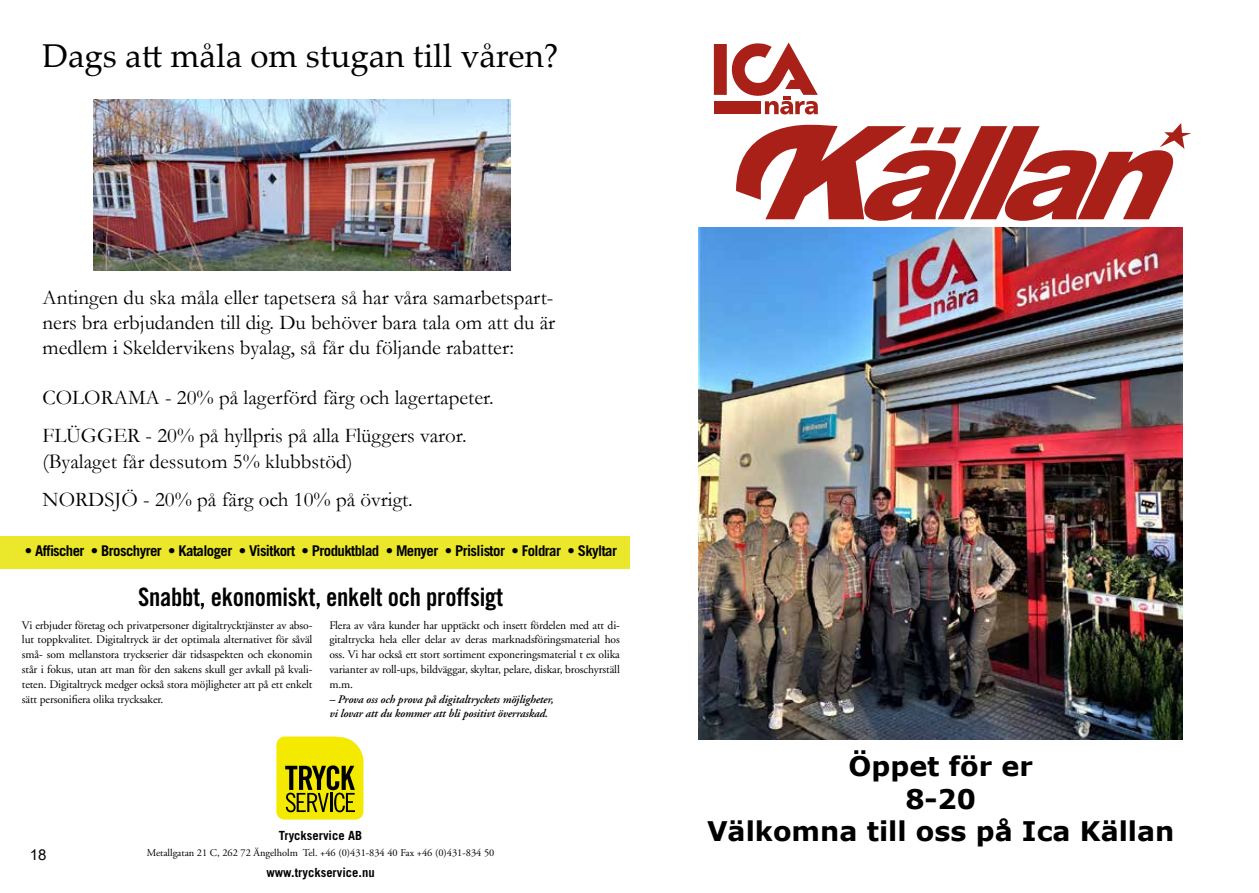
<style>
.page{position:relative;width:1259px;height:893px;background:#fff}
.page>*{position:absolute;margin:0;border:0;box-sizing:border-box;transform-origin:0 0}
.t1{font:33px "Palatino Linotype";color:#000}
.t2{font:700 27px/32.4px "Verdana";color:#000;text-align:center}
.t3{font:25.35px "Trade Gothic Bold Cond Twenty";letter-spacing:-.01em;color:#000}
.t4{font:21px/25.2px "Garamond";color:#000}
.t5{font:15px "Arial";color:#000}
.t6{font:700 14.85px "Trade Gothic";letter-spacing:-.04em;color:#000}
.t7{font:700 12.6px "Trade Gothic";color:#000}
.t8{font:11.55px/14.9px "Adobe Garamond";letter-spacing:-.01em;color:#000;text-align:justify}
.t9{font:italic 600 11.55px/14.9px "Adobe Garamond";letter-spacing:-.01em;color:#000}
.t10{font:10.35px "Adobe Garamond";color:#000}
</style>
<div class="page">
<div style="left:714px;top:101px;width:47px;height:13px;background:#a82017"></div>
<svg style="left:731px;top:43px;width:87px;height:71px"></svg>
<div style="left:714px;top:44px;width:13px;height:51px;background:#a82017"></div>
<svg style="left:736px;top:123px;width:455px;height:98px"></svg>
<img style="left:698px;top:227px;width:484px;height:513px">
<div style="left:0;top:536px;width:629px;height:32px;background:#ebe72a"></div>
<svg style="left:276px;top:736px;width:87px;height:84px;background:#c5be0a"></svg>
<img style="left:94px;top:100px;width:416px;height:170px">
<h1 class="t1" style="left:43px;top:32px;width:517px">Dags att måla om stugan till våren?</h1>
<h3 class="t4" style="left:43px;top:284px;width:514px;text-align:justify">Antingen du ska måla eller tapetsera så har våra samarbetspart&shy;ners bra erbjudanden till dig. Du behöver bara tala om att du är medlem i Skeldervikens byalag, så får du följande rabatter:</h3>
<h3 class="t4" style="left:43px;top:378px;width:453px;line-height:38px">COLORAMA - 20% på lagerförd färg och lagertapeter.<br>FLÜGGER - 20% på hyllpris på alla Flüggers varor.</h3>
<h3 class="t4" style="left:43px;top:441px;width:372px;line-height:38px">(Byalaget får dessutom 5% klubbstöd)<br>NORDSJÖ - 20% på färg och 10% på övrigt.</h3>
<p class="t6" style="left:25px;top:541px;width:593px">• Affischer • Broschyrer • Kataloger • Visitkort • Produktblad • Menyer • Prislistor • Foldrar • Skyltar</p>
<h3 class="t3" style="left:138px;top:581px;width:366px">Snabbt, ekonomiskt, enkelt och proffsigt</h3>
<p class="t8" style="left:329px;top:618px;width:292px">Flera av våra kunder har upptäckt och insett fördelen med att di&shy;gitaltrycka hela eller delar av deras marknadsföringsmaterial hos oss. Vi har också ett stort sortiment exponeringsmaterial t ex olika varianter av roll-ups, bildväggar, skyltar, pelare, diskar, broschyrställ m.m.</p>
<p class="t9" style="left:329px;top:692px;width:226px">– Prova oss och prova på digitaltryckets möjligheter, vi lovar att du kommer att bli positivt överraskad.</p>
<p class="t8" style="left:22px;top:618px;width:292px">Vi erbjuder företag och privatpersoner digitaltrycktjänster av abso&shy;lut toppkvalitet. Digitaltryck är det optimala alternativet för såväl små- som mellanstora tryckserier där tidsaspekten och ekonomin står i fokus, utan att man för den sakens skull ger avkall på kvali&shy;teten. Digitaltryck medger också stora möjligheter att på ett enkelt sätt personifiera olika trycksaker.</p>
<p class="t5" style="left:30px;top:845px;width:18px">18</p>
<p class="t7" style="left:279px;top:828px;width:85px">Tryckservice AB</p>
<p class="t10" style="left:147px;top:847px;width:349px">Metallgatan 21 C, 262 72 Ängelholm Tel. +46 (0)431-834 40 Fax +46 (0)431-834 50</p>
<p class="t7" style="left:266px;top:864px;width:110px">www.tryckservice.nu</p>
<h2 class="t2" style="left:707px;top:750px;width:469px">Öppet för er<br>8-20<br>Välkomna till oss på Ica Källan</h2>
</div>
